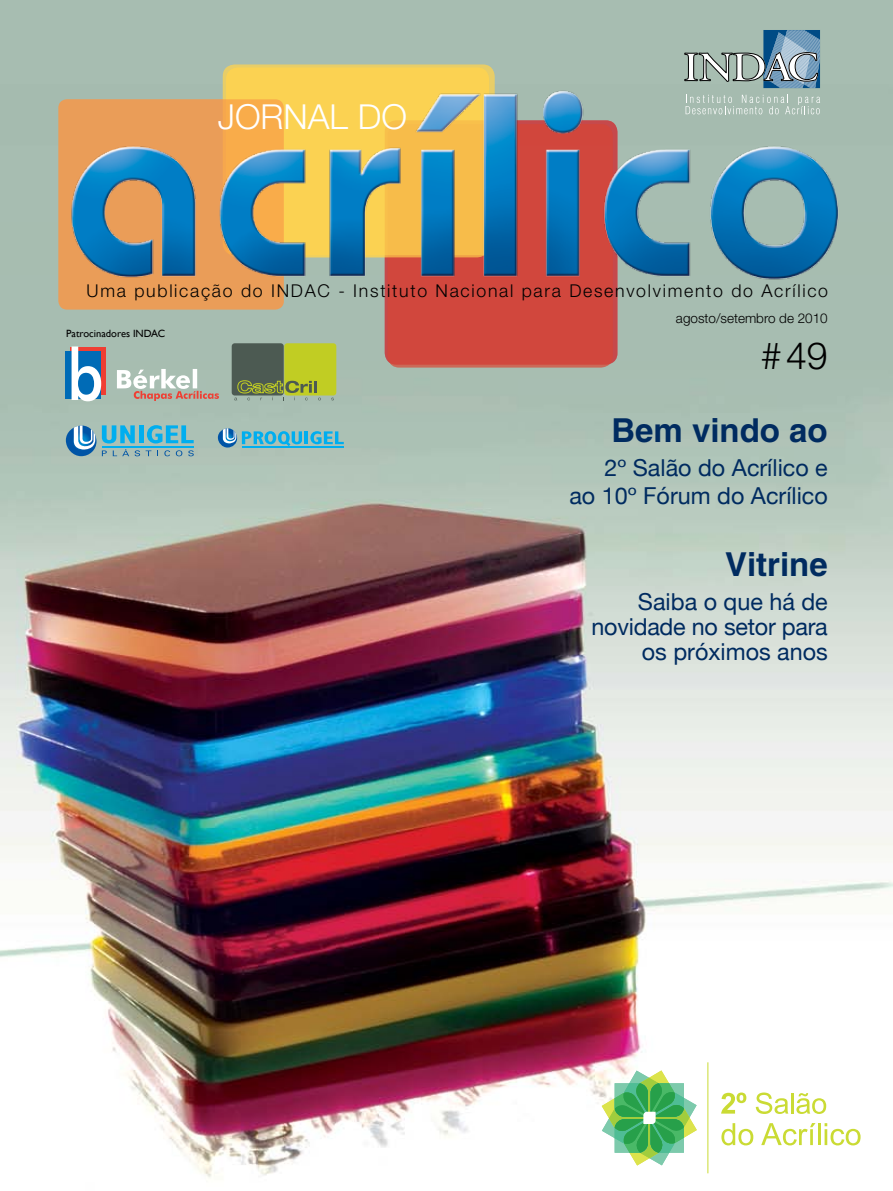
<style>
.page{position:relative;width:893px;height:1191px;background:#fff}
.page>*{position:absolute;margin:0;border:0;box-sizing:border-box;transform-origin:0 0}
.t1{font:300 37.5px "Helvetica Neue";color:#000}
.t2{font:300 34.5px "Helvetica Neue";color:#fff}
.t3{font:700 33px "Helvetica";color:#002b60}
.t4{font:23.4px/24.6px "Helvetica Neue";color:#002b60;text-align:right}
.t5{font:300 17.7px "Helvetica Neue";letter-spacing:.095em;color:#000}
.t6{font:300 13.5px "Helvetica Neue";color:#000}
.t7{font:10.5px "Gill Sans";color:#000}
</style>
<div class="page">
<img style="left:1px;top:1px;width:891px;height:1177px">
<div style="left:388px;top:124px;width:225px;height:243px;background:#d1473d;border-radius:12px"></div>
<div style="left:58px;top:99px;width:226px;height:210px;background:#ea9d58;border-radius:9px"></div>
<img style="left:41px;top:60px;width:809px;height:239px">
<svg style="left:684px;top:30px;width:136px;height:58px"></svg>
<svg style="left:686px;top:95px;width:134px;height:19px"></svg>
<div style="left:70px;top:347px;width:35px;height:47px;background:#ef3e33"></div>
<svg style="left:117px;top:369px;width:102px;height:32px"></svg>
<div style="left:66px;top:351px;width:35px;height:48px;background:linear-gradient(to bottom,#006bb6,#006bb6)"></div>
<svg style="left:72px;top:346px;width:29px;height:55px"></svg>
<svg style="left:66px;top:425px;width:31px;height:31px"></svg>
<svg style="left:74px;top:425px;width:21px;height:25px"></svg>
<svg style="left:102px;top:450px;width:5px;height:6px"></svg>
<svg style="left:135px;top:450px;width:5px;height:6px"></svg>
<svg style="left:146px;top:450px;width:5px;height:6px"></svg>
<svg style="left:164px;top:450px;width:6px;height:6px"></svg>
<svg style="left:176px;top:450px;width:6px;height:6px"></svg>
<svg style="left:188px;top:450px;width:6px;height:6px"></svg>
<svg style="left:102px;top:425px;width:33px;height:18px"></svg>
<div style="left:139px;top:425px;width:5px;height:18px;background:#00aeef"></div>
<svg style="left:147px;top:425px;width:47px;height:18px"></svg>
<hr style="left:102px;top:446px;width:92px;height:2px;background:#00aeef">
<svg style="left:113px;top:449px;width:16px;height:7px"></svg>
<div style="left:232px;top:343px;width:52px;height:52px;background:#4c5a52;border-radius:3px"></div>
<div style="left:284px;top:343px;width:52px;height:52px;background:#c1cd23;border-radius:3px"></div>
<svg style="left:234px;top:380px;width:87px;height:20px"></svg>
<svg style="left:242px;top:431px;width:102px;height:15px"></svg>
<hr style="left:242px;top:446px;width:102px;height:1px;background:#00aeef">
<svg style="left:218px;top:428px;width:19px;height:19px"></svg>
<svg style="left:223px;top:428px;width:13px;height:15px"></svg>
<svg style="left:602px;top:1070px;width:95px;height:95px"></svg>
<hr style="left:707px;top:1062px;width:1px;height:111px;background:#cadb34">
<svg style="left:721px;top:1092px;width:25px;height:21px"></svg>
<svg style="left:756px;top:1092px;width:32px;height:22px"></svg>
<hr style="left:791px;top:1092px;width:3px;height:21px;background:#cadb34">
<svg style="left:796px;top:1093px;width:30px;height:21px"></svg>
<svg style="left:721px;top:1123px;width:32px;height:22px"></svg>
<svg style="left:761px;top:1123px;width:55px;height:22px"></svg>
<hr style="left:818px;top:1123px;width:2px;height:22px;background:#cadb34">
<svg style="left:825px;top:1123px;width:35px;height:22px"></svg>
<h2 class="t2" style="left:218px;top:96px;width:191px">JORNAL DO</h2>
<p class="t5" style="left:87px;top:280px;width:204px">Uma publicação do Inda</p>
<p class="t5" style="left:318px;top:280px;width:512px">c - Instituto Nacional para Desenvolvimento do Acrílico</p>
<p class="t7" style="left:66px;top:327px;width:100px">Patrocinadores Indac</p>
<p class="t6" style="left:676px;top:310px;width:153px">agosto/setembro de 2010</p>
<h1 class="t1" style="left:761px;top:333px;width:68px"># 49</h1>
<h3 class="t3" style="left:611px;top:410px;width:218px">Bem vindo ao</h3>
<p class="t4" style="left:569px;top:453px;width:260px;line-height:28.5px">2º Salão do Acrílico e<br>ao 10º Fórum do Acrílico</p>
<h3 class="t3" style="left:725px;top:544px;width:104px">Vitrine</h3>
<p class="t4" style="left:591px;top:589px;width:238px">Saiba o que há de novidade no setor para os próximos anos</p>
</div>
